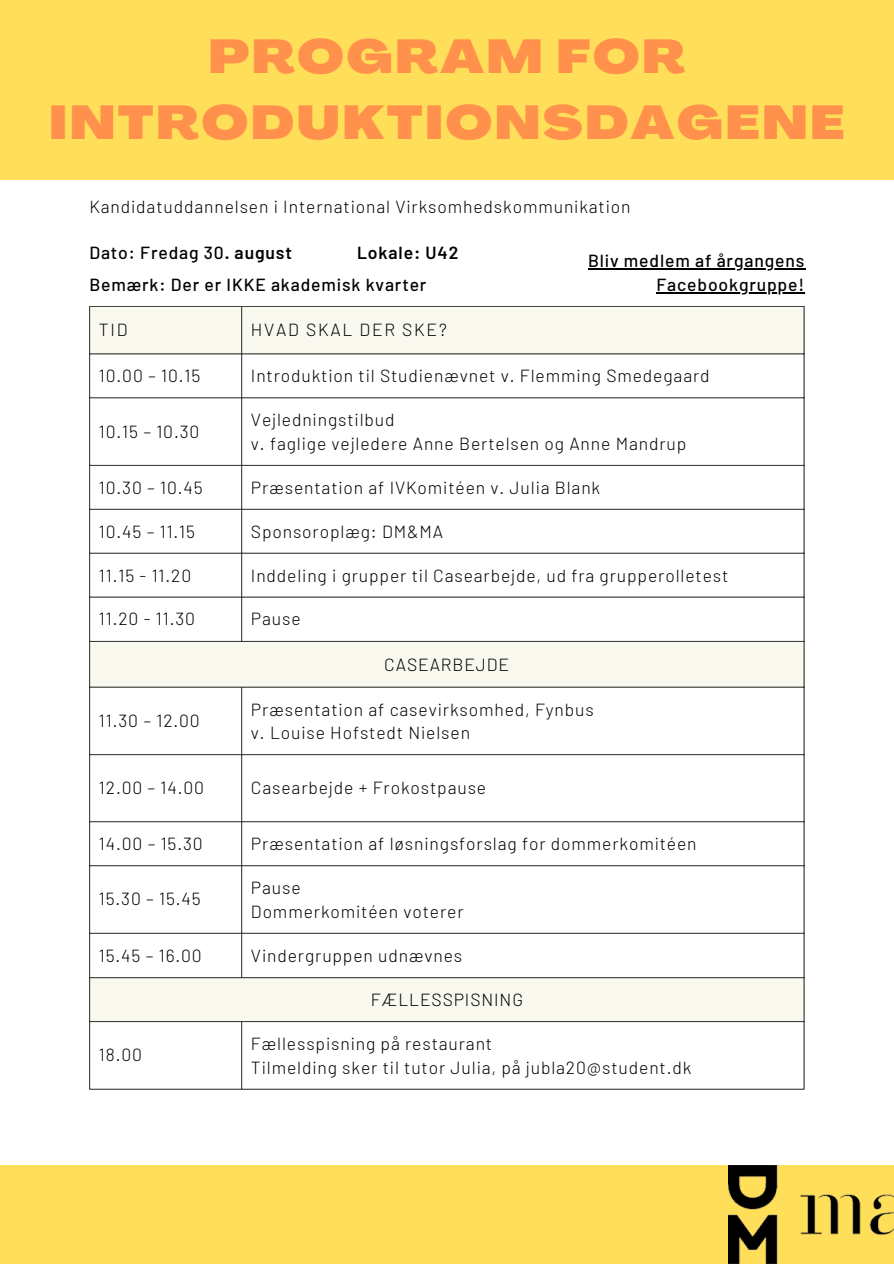
<style>
.page{position:relative;width:894px;height:1264px;background:#fff}
.page>*{position:absolute;margin:0;border:0;box-sizing:border-box;transform-origin:0 0}
.t1{font:900 expanded 46.65px/65.2px "Agrandir";letter-spacing:.05em;color:#ff914d;text-align:center}
.t2{font:300 17.55px "Barlow";letter-spacing:.05em;color:#000}
.t3{font:500 17.55px "Barlow";letter-spacing:.05em;color:#000}
.t4{font:300 17.55px "Barlow";letter-spacing:.1em;color:#000}
.t5{font:600 17.55px "Barlow";letter-spacing:.05em;color:#000}
.s1{font-weight:600}
</style>
<div class="page">
<div style="left:0;top:0;width:893px;height:179px;background:#ffde59"></div>
<svg style="left:90px;top:307px;width:713px;height:714px"></svg>
<hr style="left:89px;top:306px;width:1px;height:782px;background:#333">
<hr style="left:241px;top:306px;width:1px;height:335px;background:#333">
<hr style="left:241px;top:687px;width:1px;height:290px;background:#333">
<hr style="left:241px;top:1021px;width:1px;height:67px;background:#333">
<hr style="left:803px;top:306px;width:1px;height:782px;background:#333">
<hr style="left:89px;top:306px;width:715px;height:1px;background:#333">
<hr style="left:89px;top:354px;width:715px;height:1px;background:#333">
<hr style="left:89px;top:397px;width:715px;height:1px;background:#333">
<hr style="left:89px;top:465px;width:715px;height:1px;background:#333">
<hr style="left:89px;top:509px;width:715px;height:1px;background:#333">
<hr style="left:89px;top:553px;width:715px;height:1px;background:#333">
<hr style="left:89px;top:597px;width:715px;height:1px;background:#333">
<hr style="left:89px;top:641px;width:715px;height:1px;background:#333">
<hr style="left:89px;top:687px;width:715px;height:1px;background:#333">
<hr style="left:89px;top:754px;width:715px;height:1px;background:#333">
<hr style="left:89px;top:821px;width:715px;height:1px;background:#333">
<hr style="left:89px;top:865px;width:715px;height:1px;background:#333">
<hr style="left:89px;top:933px;width:715px;height:1px;background:#333">
<hr style="left:89px;top:977px;width:715px;height:1px;background:#333">
<hr style="left:89px;top:1021px;width:715px;height:1px;background:#333">
<hr style="left:89px;top:1088px;width:715px;height:1px;background:#333">
<div style="left:0;top:1165px;width:893px;height:98px;background:#ffde59"></div>
<hr style="left:588px;top:268px;width:216px;height:1px;background:#000">
<hr style="left:656px;top:292px;width:148px;height:1px;background:#000">
<img style="left:728px;top:1165px;width:165px;height:97px">
<h1 class="t1" style="left:49px;top:29px;width:796px">PROGRAM FOR<br>INTRODUKTIONSDAGENE</h1>
<p class="t2" style="left:89px;top:196px;width:542px">Kandidatuddannelsen i International Virksomhedskommunikation</p>
<p class="t3" style="left:89px;top:242px;width:204px">Dato: Fredag 30<span class="s1">. august</span></p>
<p class="t5" style="left:357px;top:242px;width:103px">Lokale: U42</p>
<p class="t3" style="left:89px;top:273px;width:338px">Bemærk: Der er IKKE akademisk kvarter</p>
<p class="t3" style="left:588px;top:250px;width:218px">Bliv medlem af årgangens</p>
<p class="t3" style="left:656px;top:273px;width:149px">Facebookgruppe!</p>
<p class="t2" style="left:99px;top:318px;width:30px">TID</p>
<h2 class="t4" style="left:251px;top:318px;width:197px">HVAD SKAL DER SKE?</h2>
<h2 class="t2" style="left:99px;top:365px;width:103px">10.00 – 10.15</h2>
<h2 class="t2" style="left:251px;top:365px;width:460px">Introduktion til Studienævnet v. Flemming Smedegaard</h2>
<h2 class="t2" style="left:99px;top:420px;width:102px">10.15 – 10.30</h2>
<p class="t2" style="left:251px;top:409px;width:145px">Vejledningstilbud</p>
<p class="t2" style="left:251px;top:432px;width:436px">v. faglige vejledere Anne Bertelsen og Anne Mandrup</p>
<p class="t2" style="left:99px;top:476px;width:105px">10.30 – 10.45</p>
<p class="t2" style="left:251px;top:476px;width:350px">Præsentation af IVKomitéen v. Julia Blank</p>
<p class="t2" style="left:99px;top:520px;width:98px">10.45 – 11.15</p>
<p class="t2" style="left:251px;top:520px;width:193px">Sponsoroplæg: DM&amp;MA</p>
<p class="t2" style="left:99px;top:564px;width:94px">11.15 - 11.20</p>
<p class="t2" style="left:251px;top:564px;width:479px">Inddeling i grupper til Casearbejde, ud fra grupperolletest</p>
<p class="t2" style="left:99px;top:608px;width:98px">11.20 - 11.30</p>
<p class="t2" style="left:251px;top:608px;width:51px">Pause</p>
<p class="t2" style="left:384px;top:653px;width:126px">CASEARBEJDE</p>
<p class="t2" style="left:99px;top:709px;width:102px">11.30 – 12.00</p>
<p class="t2" style="left:251px;top:698px;width:344px">Præsentation af casevirksomhed, Fynbus</p>
<p class="t2" style="left:251px;top:721px;width:220px">v. Louise Hofstedt Nielsen</p>
<p class="t2" style="left:99px;top:776px;width:107px">12.00 – 14.00</p>
<p class="t2" style="left:251px;top:776px;width:237px">Casearbejde + Frokostpause</p>
<p class="t2" style="left:99px;top:832px;width:105px">14.00 – 15.30</p>
<p class="t2" style="left:251px;top:832px;width:447px">Præsentation af løsningsforslag for dommerkomitéen</p>
<p class="t2" style="left:99px;top:887px;width:103px">15.30 – 15.45</p>
<p class="t2" style="left:251px;top:876px;width:51px">Pause</p>
<p class="t2" style="left:251px;top:900px;width:214px">Dommerkomitéen voterer</p>
<p class="t2" style="left:99px;top:944px;width:104px">15.45 – 16.00</p>
<p class="t2" style="left:251px;top:944px;width:213px">Vindergruppen udnævnes</p>
<p class="t2" style="left:370px;top:988px;width:154px">FÆLLESSPISNING</p>
<p class="t2" style="left:99px;top:1043px;width:45px">18.00</p>
<p class="t2" style="left:251px;top:1032px;width:243px">Fællesspisning på restaurant</p>
<p class="t2" style="left:251px;top:1056px;width:442px">Tilmelding sker til tutor Julia, på jubla20@student.dk</p>
</div>
